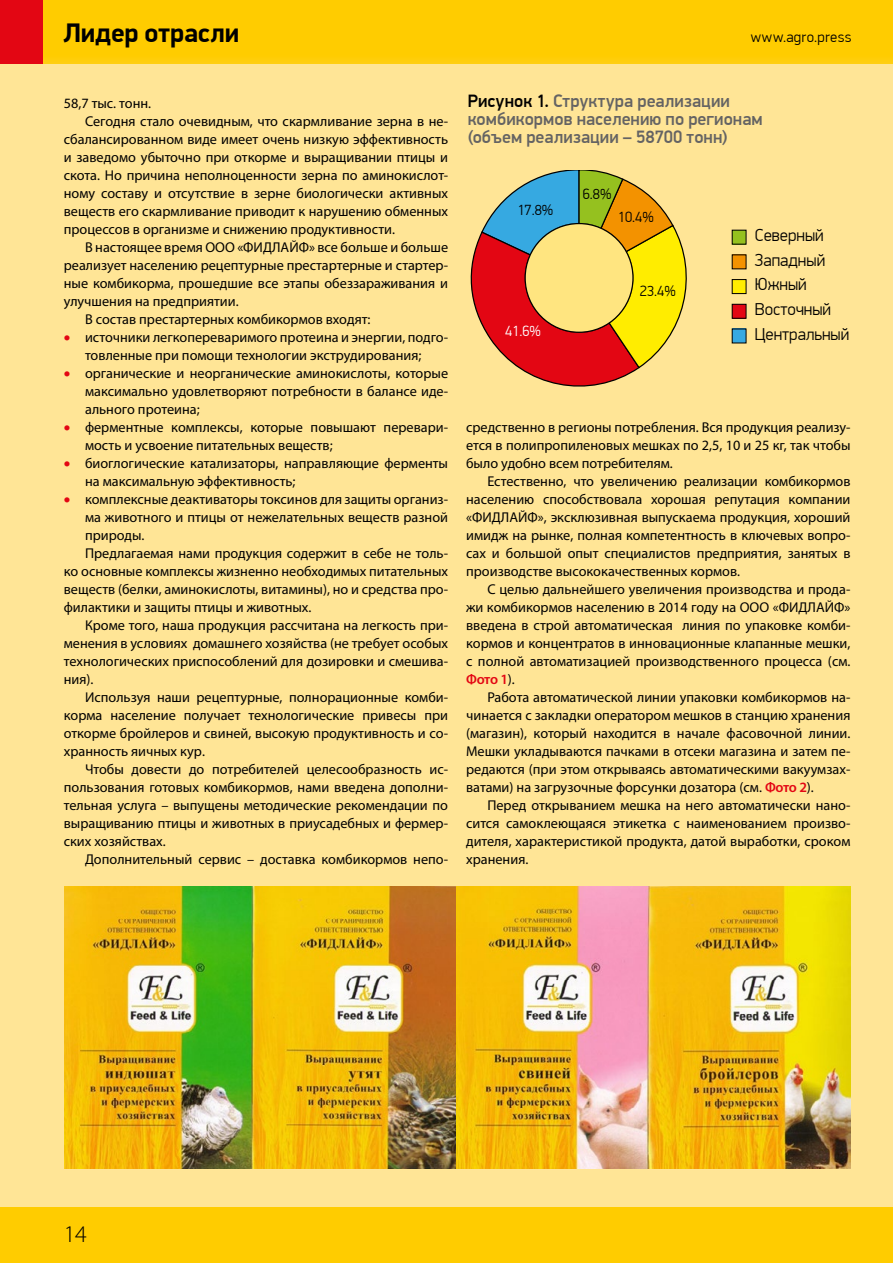
<style>
.page{position:relative;width:893px;height:1263px;background:#fff}
.page>*{position:absolute;margin:0;border:0;box-sizing:border-box;transform-origin:0 0}
.t1{font:700 27px "PF Din Display Pro";letter-spacing:-.005em;color:#000}
.t2{font:300 24px "Myriad Pro";color:#000}
.t3{font:500 18px/18px "PF Din Display Pro";color:#646363}
.t4{font:300 17.25px/24.8px "PF Din Display Pro";color:#000}
.t5{font:300 15px "PF Din Display Pro";letter-spacing:.025em;color:#000}
.t6{font:300 14.85px "PF Din Display Pro";color:#000}
.t7{font:300 14.85px "PF Din Display Pro";color:#fff}
.t8{font:14.25px/18px "Myriad Pro";color:#000;text-align:justify}
.s1{color:#e30613}
.s2{color:#000}
.s3{font-weight:600;color:#e30613}
</style>
<div class="page">
<div style="left:0;top:0;width:893px;height:1214px;background:#ffe596"></div>
<div style="left:0;top:1208px;width:893px;height:55px;background:#fc0"></div>
<div style="left:0;top:0;width:893px;height:64px;background:#fc0"></div>
<div style="left:0;top:0;width:43px;height:64px;background:#e30613"></div>
<img style="left:455px;top:886px;width:395px;height:282px">
<img style="left:64px;top:886px;width:391px;height:282px">
<svg style="left:470px;top:170px;width:217px;height:217px"></svg>
<div style="left:525px;top:224px;width:108px;height:108px;background:#ffe580;border-radius:50%"></div>
<div style="left:732px;top:230px;width:14px;height:14px;background:#95c11f"></div>
<div style="left:732px;top:230px;width:14px;height:14px;border:1px solid #000"></div>
<div style="left:732px;top:255px;width:14px;height:14px;background:#f39200"></div>
<div style="left:732px;top:280px;width:14px;height:14px;background:#ffed00"></div>
<div style="left:732px;top:279px;width:14px;height:15px;border:1px solid #000"></div>
<div style="left:732px;top:304px;width:14px;height:14px;background:#e30613"></div>
<div style="left:732px;top:304px;width:14px;height:15px;border:1px solid #000"></div>
<div style="left:732px;top:329px;width:14px;height:14px;background:#36a9e1"></div>
<h1 class="t1" style="left:64px;top:17px;width:177px">Лидер отрасли</h1>
<p class="t5" style="left:751px;top:28px;width:102px">www.agro.press</p>
<p class="t8" style="left:64px;top:94px;width:89px">58,7 тыс. тонн.</p>
<p class="t8" style="left:85px;top:112px;width:365px">Сегодня стало очевидным, что скармливание зерна в не-</p>
<p class="t8" style="left:64px;top:130px;width:386px">сбалансированном виде имеет очень низкую эффективность</p>
<p class="t8" style="left:64px;top:148px;width:386px">и заведомо убыточно при откорме и выращивании птицы и</p>
<p class="t8" style="left:64px;top:166px;width:386px">скота. Но причина неполноценности зерна по аминокислот-</p>
<p class="t8" style="left:64px;top:184px;width:386px">ному составу и отсутствие в зерне биологически активных</p>
<p class="t8" style="left:64px;top:202px;width:386px">веществ его скармливание приводит к нарушению обменных</p>
<p class="t8" style="left:64px;top:220px;width:333px">процессов в организме и снижению продуктивности.</p>
<p class="t8" style="left:85px;top:238px;width:365px">В настоящее время ООО «ФИДЛАЙФ» все больше и больше</p>
<p class="t8" style="left:64px;top:256px;width:386px">реализует населению рецептурные престартерные и стартер-</p>
<p class="t8" style="left:64px;top:274px;width:386px">ные комбикорма, прошедшие все этапы обеззараживания и</p>
<p class="t8" style="left:64px;top:292px;width:176px">улучшения на предприятии.</p>
<p class="t8" style="left:85px;top:310px;width:287px">В состав престартерных комбикормов входят:</p>
<p class="t8" style="left:64px;top:328px;width:386px;text-align:center"><span class="s1">•</span> источники легкопереваримого протеина и энергии, подго&shy;товленные при помощи технологии экструдирования;</p>
<p class="t8" style="left:85px;top:364px;width:365px;text-indent:-21px"><span class="s1">•</span> органические и неорганические аминокислоты, которые максимально удовлетворяют потребности в балансе иде&shy;ального протеина;</p>
<p class="t8" style="left:85px;top:418px;width:365px;text-indent:-21px"><span class="s1">•</span> ферментные комплексы, которые повышают перевари&shy;мость и усвоение питательных веществ;</p>
<p class="t8" style="left:85px;top:454px;width:365px;text-indent:-21px"><span class="s1">•</span> биоглогические катализаторы, направляющие ферменты на максимальную эффективность;</p>
<p class="t8" style="left:64px;top:490px;width:386px"><span class="s1">•</span> комплексные деактиваторы токсинов для защиты организ-</p>
<p class="t8" style="left:85px;top:508px;width:365px">ма животного и птицы от нежелательных веществ разной</p>
<p class="t8" style="left:85px;top:526px;width:61px">природы.</p>
<p class="t8" style="left:85px;top:544px;width:365px">Предлагаемая нами продукция содержит в себе не толь-</p>
<p class="t8" style="left:64px;top:562px;width:386px">ко основные комплексы жизненно необходимых питательных</p>
<p class="t8" style="left:64px;top:580px;width:386px">веществ (белки, аминокислоты, витамины), но и средства про-</p>
<p class="t8" style="left:64px;top:598px;width:249px">филактики и защиты птицы и животных.</p>
<p class="t8" style="left:85px;top:616px;width:365px">Кроме того, наша продукция рассчитана на легкость при-</p>
<p class="t8" style="left:64px;top:634px;width:386px">менения в условиях домашнего хозяйства (не требует особых</p>
<p class="t8" style="left:64px;top:652px;width:386px">технологических приспособлений для дозировки и смешива-</p>
<p class="t8" style="left:64px;top:670px;width:31px">ния).</p>
<p class="t8" style="left:85px;top:688px;width:365px">Используя наши рецептурные, полнорационные комби-</p>
<p class="t8" style="left:64px;top:706px;width:386px">корма население получает технологические привесы при</p>
<p class="t8" style="left:64px;top:724px;width:386px">откорме бройлеров и свиней, высокую продуктивность и со-</p>
<p class="t8" style="left:64px;top:742px;width:143px">хранность яичных кур.</p>
<p class="t8" style="left:85px;top:760px;width:365px">Чтобы довести до потребителей целесообразность ис-</p>
<p class="t8" style="left:64px;top:778px;width:386px">пользования готовых комбикормов, нами введена дополни-</p>
<p class="t8" style="left:64px;top:796px;width:386px">тельная услуга – выпущены методические рекомендации по</p>
<p class="t8" style="left:64px;top:814px;width:386px">выращиванию птицы и животных в приусадебных и фермер-</p>
<p class="t8" style="left:64px;top:832px;width:104px">ских хозяйствах.</p>
<p class="t8" style="left:85px;top:850px;width:365px">Дополнительный сервис – доставка комбикормов непо-</p>
<p class="t3" style="left:468px;top:92px;width:297px"><span class="s2">Рисунок 1.</span> Структура реализации комбикормов населению по регионам (объем реализации – 58700 тонн)</p>
<p class="t6" style="left:517px;top:201px;width:37px">17.8%</p>
<p class="t7" style="left:505px;top:322px;width:37px">41.6%</p>
<p class="t6" style="left:583px;top:186px;width:30px">6.8%</p>
<p class="t6" style="left:618px;top:209px;width:37px">10.4%</p>
<p class="t6" style="left:640px;top:282px;width:37px">23.4%</p>
<p class="t4" style="left:755px;top:223px;width:96px">Северный<br>Западный<br>Южный<br>Восточный<br>Центральный</p>
<p class="t8" style="left:466px;top:418px;width:386px">средственно в регионы потребления. Вся продукция реализу&shy;ется в полипропиленовых мешках по 2,5, 10 и 25 кг, так чтобы было удобно всем потребителям.</p>
<p class="t8" style="left:466px;top:472px;width:386px;text-indent:21px">Естественно, что увеличению реализации комбикормов населению способствовала хорошая репутация компании «ФИДЛАЙФ», эксклюзивная выпускаема продукция, хороший имидж на рынке, полная компетентность в ключевых вопро&shy;сах и большой опыт специалистов предприятия, занятых в производстве высококачественных кормов.</p>
<p class="t8" style="left:466px;top:580px;width:386px;text-indent:21px">С целью дальнейшего увеличения производства и прода&shy;жи комбикормов населению в 2014 году на ООО «ФИДЛАЙФ» введена в строй автоматическая линия по упаковке комби&shy;кормов и концентратов в инновационные клапанные мешки, с полной автоматизацией производственного процесса (см.<br><span class="s3">Фото 1</span>).</p>
<p class="t8" style="left:466px;top:688px;width:386px;text-indent:21px">Работа автоматической линии упаковки комбикормов на&shy;чинается с закладки оператором мешков в станцию хранения (магазин), который находится в начале фасовочной линии.<br>Мешки укладываются пачками в отсеки магазина и затем пе&shy;редаются (при этом открываясь автоматическими вакуумзах&shy;ватами) на загрузочные форсунки дозатора (см. <span class="s3">Фото 2</span>).</p>
<p class="t8" style="left:466px;top:796px;width:386px;text-indent:21px">Перед открыванием мешка на него автоматически нано&shy;сится самоклеющаяся этикетка с наименованием произво&shy;дителя, характеристикой продукта, датой выработки, сроком хранения.</p>
<h2 class="t2" style="left:64px;top:1219px;width:25px">14</h2>
</div>
